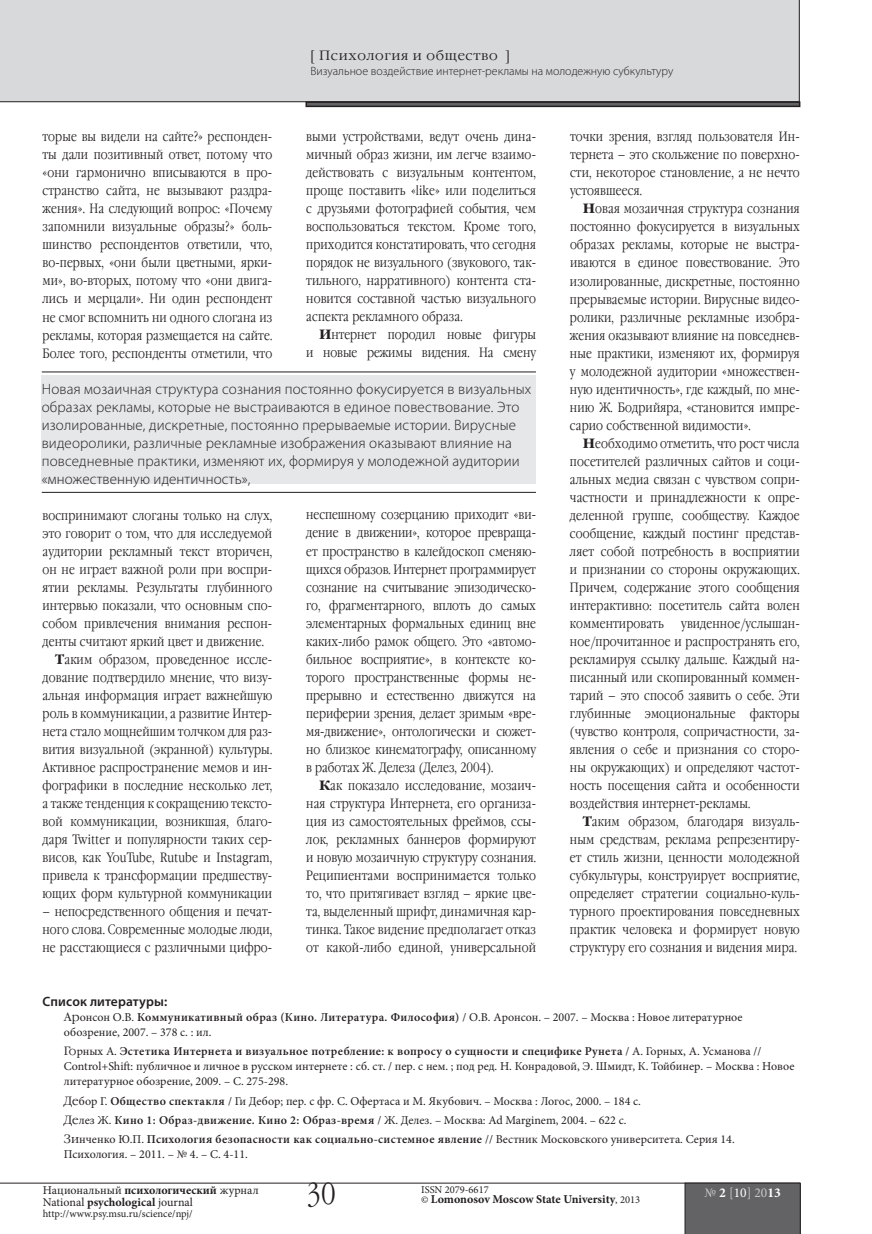
<style>
.page{position:relative;width:872px;height:1234px;background:#fff}
.page>*{position:absolute;margin:0;border:0;box-sizing:border-box;transform-origin:0 0}
.t1{font:30px "Garamond Narrow C";color:#231f20}
.Insert___MEDIUM{font:300 15px/18px "Myriad Pro";letter-spacing:.01em;color:#231f20}
.Main_text{font:13.5px/18px "Garamond Narrow C";letter-spacing:.01em;color:#231f20;text-align:justify}
.t2{font:13.5px "Garamond C";letter-spacing:.05em;color:#231f20}
.SubHeader___2nd_leve{font:600 13.5px "Myriad Pro";letter-spacing:.01em;color:#231f20}
.t3{font:13.5px "Minion Pro";color:#c7c8ca}
.t4{font:12px/15px "Minion Pro";color:#231f20}
.t5{font:300 12px "Myriad Pro";color:#231f20}
.t6{font:700 12px "Minion Pro";letter-spacing:-.005em;color:#231f20}
.t7{font:10.5px "Minion Pro";color:#231f20}
.s1{font-family:"Garamond C";font-weight:700}
.s2{font-family:"Garamond C"}
.s3{font-weight:600}
.s4{font-weight:700}
.s5{font-weight:400;font-size:10.5px}
.s6{font-weight:700;color:#fff}
.s7{color:#fff}
</style>
<div class="page">
<div style="left:0;top:0;width:799px;height:102px;background:#d8d9db"></div>
<div style="left:305px;top:101px;width:495px;height:6px;border:2px solid #231f20"></div>
<svg style="left:0;top:1182px;width:800px;height:51px"></svg>
<div style="left:42px;top:375px;width:494px;height:108px;background:#e6e7e9"></div>
<hr style="left:42px;top:371px;width:494px;height:1px;background:#231f20">
<hr style="left:42px;top:492px;width:494px;height:1px;background:#231f20">
<p class="t2" style="left:310px;top:48px;width:201px">[ Психология и общество ]</p>
<p class="t5" style="left:310px;top:64px;width:364px">Визуальное воздействие интернет-рекламы на молодежную субкультуру</p>
<p class="Main_text" style="left:43px;top:128px;width:231px">торые вы видели на сайте?» респонден&shy;ты дали позитивный ответ, потому что «они гармонично вписываются в про&shy;странство сайта, не вызывают раздра&shy;жения». На следующий вопрос: «Почему запомнили визуальные образы?» боль&shy;шинство респондентов ответили, что, во-первых, «они были цветными, ярки&shy;ми», во-вторых, потому что «они двига&shy;лись и мерцали». Ни один респондент не смог вспомнить ни одного слогана из рекламы, которая размещается на сайте.<br>Более того, респонденты отметили, что</p>
<p class="Main_text" style="left:306px;top:128px;width:231px">выми устройствами, ведут очень дина&shy;мичный образ жизни, им легче взаимо&shy;действовать с визуальным контентом, проще поставить «like» или поделиться с друзьями фотографией события, чем воспользоваться текстом. Кроме того, приходится констатировать, что сегодня порядок не визуального (звукового, так&shy;тильного, нарративного) контента ста&shy;новится составной частью визуального аспекта рекламного образа.</p>
<p class="Main_text" style="left:306px;top:326px;width:231px;text-align:right"><span class="s1">И</span>нтернет породил новые фигуры<br>и новые режимы видения. На смену</p>
<p class="Insert___MEDIUM" style="left:42px;top:379px;width:491px">Новая мозаичная структура сознания постоянно фокусируется в визуальных образах рекламы, которые не выстраиваются в единое повествование. Это изолированные, дискретные, постоянно прерываемые истории. Вирусные видеоролики, различные рекламные изображения оказывают влияние на повседневные практики, изменяют их, формируя у молодежной аудитории «множественную идентичность»,</p>
<p class="Main_text" style="left:43px;top:506px;width:231px">воспринимают слоганы только на слух, это говорит о том, что для исследуемой аудитории рекламный текст вторичен, он не играет важной роли при воспри&shy;ятии рекламы. Результаты глубинного интервью показали, что основным спо&shy;собом привлечения внимания респон&shy;денты считают яркий цвет и движение.</p>
<p class="Main_text" style="left:43px;top:650px;width:231px;text-indent:13px"><span class="s1">Т</span>аким образом, проведенное иссле&shy;дование подтвердило мнение, что визу&shy;альная информация играет важнейшую роль в коммуникации, а развитие Интер&shy;нета стало мощнейшим толчком для раз&shy;вития визуальной (экранной) культуры.<br>Активное распространение мемов и ин&shy;фографики в последние несколько лет, а также тенденция к сокращению тексто&shy;вой коммуникации, возникшая, благо&shy;даря Twitter и популярности таких сер&shy;висов, как YouTube, Rutube и Instagram, привела к трансформации предшеству&shy;ющих форм культурной коммуникации</p>
<p class="Main_text" style="left:43px;top:902px;width:231px">– непосредственного общения и печат&shy;ного слова. Современные молодые люди, не расстающиеся с различными цифро-</p>
<p class="Main_text" style="left:306px;top:506px;width:231px">неспешному созерцанию приходит «ви&shy;дение в движении», которое превраща&shy;ет пространство в калейдоскоп сменяю&shy;щихся образов. Интернет программирует сознание на считывание эпизодическо&shy;го, фрагментарного, вплоть до самых элементарных формальных единиц вне каких-либо рамок общего. Это «автомо&shy;бильное восприятие», в контексте ко&shy;торого пространственные формы не&shy;прерывно и естественно движутся на периферии зрения, делает зримым «вре&shy;мя-движение», онтологически и сюжет&shy;но близкое кинематографу, описанному в работах Ж. Делеза (Делез, 2004).</p>
<p class="Main_text" style="left:306px;top:776px;width:231px;text-indent:13px"><span class="s1">К</span>ак показало исследование, мозаич&shy;ная структура Интернета, его организа&shy;ция из самостоятельных фреймов, ссы&shy;лок, рекламных баннеров формируют и новую мозаичную структуру сознания.<br>Реципиентами воспринимается только то, что притягивает взгляд – яркие цве&shy;та, выделенный шрифт, динамичная кар&shy;тинка. Такое видение предполагает отказ от какой-либо единой, универсальной</p>
<p class="Main_text" style="left:570px;top:128px;width:231px">точки зрения, взгляд пользователя Ин&shy;тернета – это скольжение по поверхно&shy;сти, некоторое становление, а не нечто устоявшееся.</p>
<p class="Main_text" style="left:570px;top:200px;width:231px;text-indent:13px"><span class="s1">Н</span>овая мозаичная структура сознания постоянно фокусируется в визуальных образах рекламы, которые не выстра&shy;иваются в единое повествование. Это изолированные, дискретные, постоянно прерываемые истории. Вирусные видео&shy;ролики, различные рекламные изобра&shy;жения оказывают влияние на повседнев&shy;ные практики, изменяют их, формируя у молодежной аудитории «множествен&shy;ную идентичность», где каждый, по мне&shy;нию Ж. Бодрийяра, «становится импре&shy;сарио собственной видимости».</p>
<p class="Main_text" style="left:570px;top:434px;width:231px;text-indent:13px"><span class="s1">Н</span>еобходимо отметить, что рост числа посетителей различных сайтов и соци&shy;альных медиа связан с чувством сопри&shy;частности и принадлежности к опре&shy;деленной группе, сообществу. Каждое сообщение, каждый постинг представ&shy;ляет собой потребность в восприятии и признании со стороны окружающих.<br>Причем, содержание этого сообщения интерактивно: посетитель сайта волен комментировать</p>
<p class="Main_text" style="left:570px;top:614px;width:231px;text-indent:111px">увиденное/услышан&shy;ное/прочитанное и распространять его, рекламируя ссылку дальше. Каждый на&shy;писанный или скопированный коммен&shy;тарий – это способ заявить о себе. Эти глубинные эмоциональные факторы (чувство контроля, сопричастности, за&shy;явления о себе и признания со сторо&shy;ны окружающих) и определяют частот&shy;ность посещения сайта и особенности воздействия интернет-рекламы.</p>
<p class="Main_text" style="left:570px;top:812px;width:231px;text-indent:13px"><span class="s1">Т</span>аким образом, благодаря визуаль&shy;ным средствам, реклама репрезентиру&shy;ет стиль жизни, ценности молодежной субкультуры, конструирует восприятие, определяет стратегии социально-куль&shy;турного проектирования повседневных практик человека и формирует новую структуру его сознания и видения мира.</p>
<p class="SubHeader___2nd_leve" style="left:43px;top:992px;width:126px">Список литературы:</p>
<p class="t4" style="left:64px;top:1009px;width:680px"><span class="s2">Ар</span>онсон О.В. <span class="s3">Коммуникативный образ (Кино. Литература. Философия)</span> / О.В. Аронсон. – 2007. – Москва : Новое литературное обозрение, 2007. – 378 с. : ил.</p>
<p class="t4" style="left:64px;top:1043px;width:732px"><span class="s2">Го</span>рных А. <span class="s3">Эстетика Интернета и визуальное потребление: к вопросу о сущности и специфике Рунета</span> / А. Горных, А. Усманова //<br>Control+Shift: публичное и личное в русском интернете : сб. ст. / пер. с нем. ; под ред. Н. Конрадовой, Э. Шмидт, К. Тойбинер. – Москва : Новое литературное обозрение, 2009. – С. 275-298.</p>
<p class="t4" style="left:64px;top:1090px;width:672px;line-height:19.2px"><span class="s2">Де</span>бор Г. <span class="s3">Общество спектакля</span> / Ги Дебор; пер. с фр. С. Офертаса и М. Якубович. – Москва : Логос, 2000. – 184 с.<br><span class="s2">Де</span>лез Ж. <span class="s3">Кино 1: Образ-движение. Кино 2: Образ-время</span> / Ж. Делез. – Москва: Ad Marginem, 2004. – 622 с.<br><span class="s2">Зи</span>нченко Ю.П. <span class="s3">Психология безопасности как социально-системное явление</span> // Вестник Московского университета. Серия 14.</p>
<p class="t4" style="left:64px;top:1146px;width:186px">Психология. – 2011. – № 4. – С. 4-11.</p>
<p class="t4" style="left:43px;top:1183px;width:217px;line-height:12px">Национальный <span class="s4">психологический</span> журнал<br>National <span class="s4">psychological</span> journal</p>
<p class="t7" style="left:43px;top:1205px;width:151px">http://www.psy.msu.ru/science/npj/</p>
<h1 class="t1" style="left:306px;top:1177px;width:31px">30</h1>
<p class="t7" style="left:421px;top:1182px;width:69px">ISSN 2079-6617</p>
<p class="t6" style="left:421px;top:1190px;width:221px"><span class="s5">©</span> Lomonosov Moscow State University<span class="s5">, 2013</span></p>
<p class="t3" style="left:704px;top:1183px;width:78px">№ <span class="s6">2</span> [<span class="s7">10</span>] 20<span class="s6">13</span></p>
</div>
